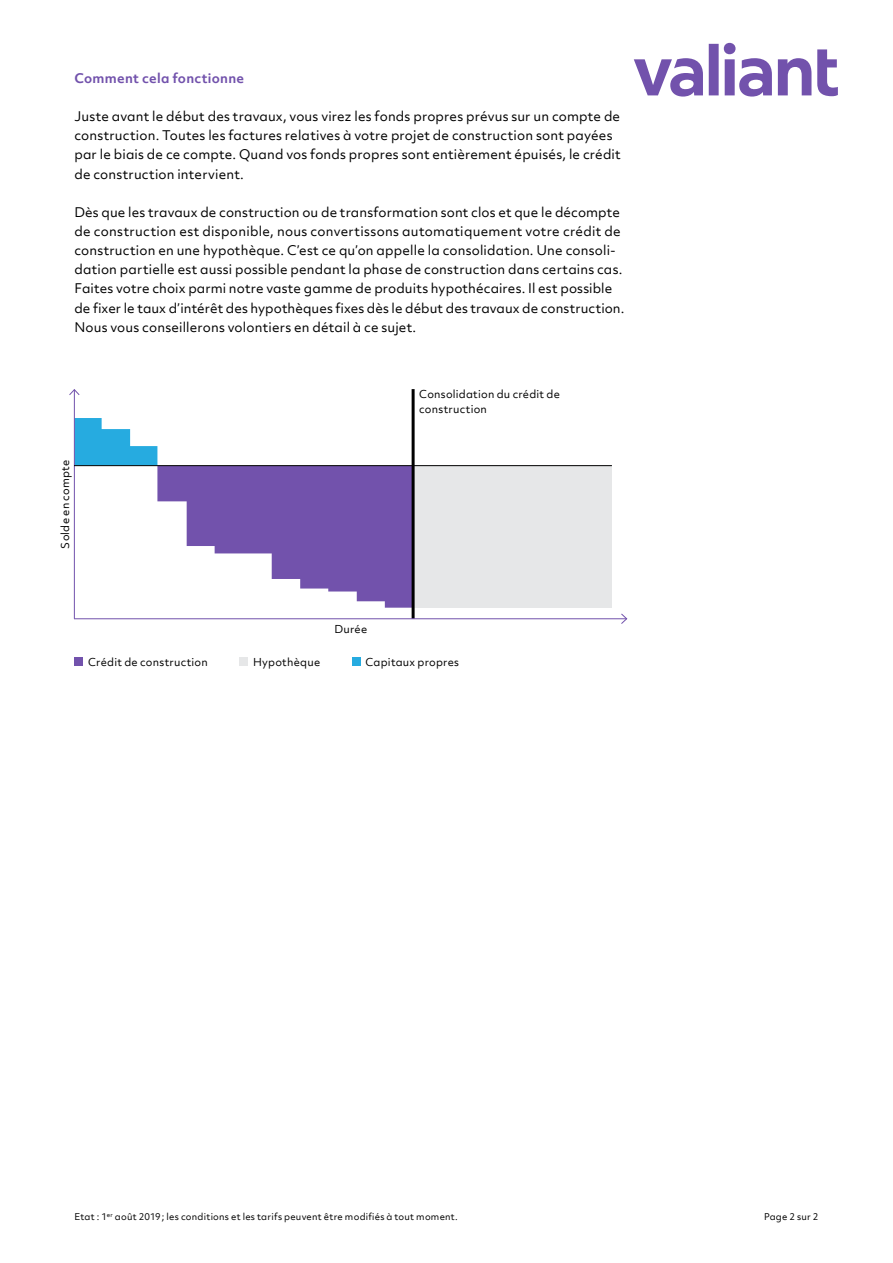
<style>
.page{position:relative;width:893px;height:1263px;background:#fff}
.page>*{position:absolute;margin:0;border:0;box-sizing:border-box;transform-origin:0 0}
.t1{font:12.75px/19.2px "Objektiv Mk 2";letter-spacing:.015em;color:#000}
.t2{font:700 12.75px "Objektiv Mk 2";letter-spacing:.02em;color:#7252ac}
.t3{font:10.5px/15.3px "Objektiv Mk 2";letter-spacing:.02em;color:#000}
.t4{font:9px "Objektiv Mk 2";letter-spacing:.025em;color:#000}
</style>
<div class="page">
<div style="left:74px;top:657px;width:9px;height:9px;background:#7252ac"></div>
<div style="left:239px;top:657px;width:9px;height:9px;background:#e6e7e8"></div>
<div style="left:352px;top:657px;width:8px;height:9px;background:#26abe0"></div>
<svg style="left:75px;top:418px;width:337px;height:190px"></svg>
<div style="left:413px;top:466px;width:199px;height:142px;background:#e6e7e8"></div>
<hr style="left:74px;top:390px;width:1px;height:229px;background:#7252ac">
<svg style="left:69px;top:389px;width:11px;height:7px"></svg>
<hr style="left:74px;top:465px;width:538px;height:1px;background:#000">
<hr style="left:412px;top:389px;width:3px;height:230px;background:#000">
<hr style="left:74px;top:618px;width:553px;height:1px;background:#7252ac">
<svg style="left:620px;top:613px;width:8px;height:11px"></svg>
<svg style="left:634px;top:43px;width:204px;height:54px"></svg>
<p class="t2" style="left:74px;top:69px;width:171px">Comment cela fonctionne</p>
<p class="t1" style="left:74px;top:107px;width:548px">Juste avant le début des travaux, vous virez les fonds propres prévus sur un compte de construction. Toutes les factures relatives à votre projet de construction sont payées par le biais de ce compte. Quand vos fonds propres sont entièrement épuisés, le crédit de construction intervient.</p>
<p class="t1" style="left:74px;top:202px;width:551px">Dès que les travaux de construction ou de transformation sont clos et que le décompte de construction est disponible, nous convertissons automatiquement votre crédit de construction en une hypothèque. C’est ce qu’on appelle la consolidation. Une consoli&shy;dation partielle est aussi possible pendant la phase de construction dans certains cas.<br>Faites votre choix parmi notre vaste gamme de produits hypothécaires. Il est possible de fixer le taux d’intérêt des hypothèques fixes dès le début des travaux de construction.<br>Nous vous conseillerons volontiers en détail à ce sujet.</p>
<p class="t3" style="left:57px;top:549px;width:90px;rotate:-90deg">Solde en compte</p>
<p class="t3" style="left:419px;top:386px;width:142px">Consolidation du crédit de construction</p>
<p class="t3" style="left:334px;top:621px;width:34px">Durée</p>
<p class="t3" style="left:88px;top:654px;width:121px">Crédit de construction</p>
<p class="t3" style="left:253px;top:654px;width:69px">Hypothèque</p>
<p class="t3" style="left:365px;top:654px;width:95px">Capitaux propres</p>
<p class="t4" style="left:74px;top:1211px;width:385px">Etat : 1<sup>er</sup> août 2019; les conditions et les tarifs peuvent être modifiés à tout moment.</p>
<p class="t4" style="left:764px;top:1211px;width:56px">Page 2 sur 2</p>
</div>
